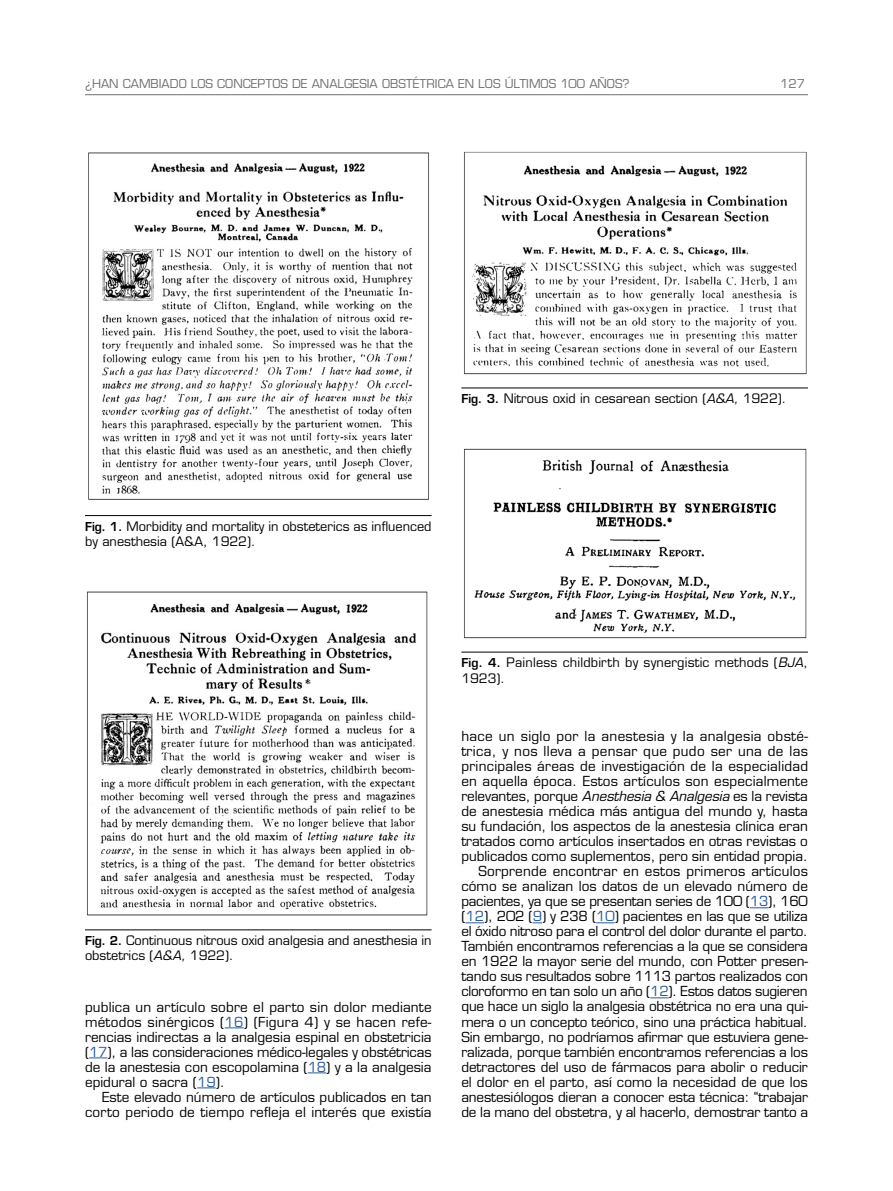
<style>
.page{position:relative;width:893px;height:1191px;background:#fff}
.page>*{position:absolute;margin:0;border:0;box-sizing:border-box;transform-origin:0 0}
.t1{font:13.5px/15px "Eurostile LT Std";letter-spacing:-.005em;color:#000;text-align:justify}
.t2{font:13.5px/15px "Eurostile LT Std";letter-spacing:.015em;color:#000;text-align:right}
.t3{font:12.75px/15.3px "Eurostile LT Std";color:#000}
.t4{font:12px "Eurostile LT Std";color:#706f6f}
.s1{font-weight:600;font-size:12px}
.s2{font-style:italic}
.s3{color:#275b9b}
</style>
<div class="page">
<hr style="left:85px;top:94px;width:723px;height:1px;background:#706f6f">
<img style="left:88px;top:152px;width:341px;height:348px">
<hr style="left:85px;top:515px;width:347px;height:1px;background:#000">
<img style="left:87px;top:591px;width:341px;height:325px">
<hr style="left:85px;top:929px;width:347px;height:1px;background:#000">
<img style="left:464px;top:151px;width:343px;height:224px">
<hr style="left:461px;top:387px;width:347px;height:1px;background:#000">
<img style="left:464px;top:448px;width:343px;height:191px">
<hr style="left:461px;top:651px;width:347px;height:1px;background:#000">
<svg style="left:225px;top:1027px;width:19px;height:1px"></svg>
<svg style="left:89px;top:1057px;width:18px;height:1px"></svg>
<svg style="left:308px;top:1072px;width:18px;height:1px"></svg>
<svg style="left:197px;top:1087px;width:19px;height:1px"></svg>
<svg style="left:750px;top:907px;width:18px;height:1px"></svg>
<svg style="left:465px;top:922px;width:19px;height:1px"></svg>
<svg style="left:596px;top:922px;width:19px;height:1px"></svg>
<svg style="left:650px;top:997px;width:19px;height:1px"></svg>
<p class="t4" style="left:85px;top:76px;width:546px">¿HAN CAMBIADO LOS CONCEPTOS DE ANALGESIA OBSTÉTRICA EN LOS ÚLTIMOS 100 AÑOS?</p>
<p class="t4" style="left:780px;top:76px;width:26px">127</p>
<p class="t3" style="left:461px;top:391px;width:326px"><span class="s1">Fig. 3.</span> Nitrous oxid in cesarean section (<span class="s2">A&amp;A,</span> 1922).</p>
<p class="t3" style="left:85px;top:518px;width:348px"><span class="s1">Fig. 1.</span> Morbidity and mortality in obsteterics as influenced by anesthesia (A&amp;A, 1922).</p>
<p class="t3" style="left:85px;top:933px;width:348px"><span class="s1">Fig. 2.</span> Continuous nitrous oxid analgesia and anesthesia in obstetrics (<span class="s2">A&amp;A,</span> 1922).</p>
<p class="t1" style="left:85px;top:999px;width:348px">publica un artículo sobre el parto sin dolor mediante métodos sinérgicos (<span class="s3">16</span>) (Figura 4) y se hacen refe&shy;rencias indirectas a la analgesia espinal en obstetricia (<span class="s3">17</span>), a las consideraciones médico-legales y obstétricas de la anestesia con escopolamina (<span class="s3">18</span>) y a la analgesia epidural o sacra (<span class="s3">19</span>).</p>
<p class="t2" style="left:85px;top:1089px;width:348px">Este elevado número de artículos publicados en tan corto periodo de tiempo refleja el interés que existía</p>
<p class="t3" style="left:461px;top:655px;width:348px"><span class="s1">Fig. 4.</span> Painless childbirth by synergistic methods (<span class="s2">BJA</span>,<br>1923).</p>
<p class="t1" style="left:461px;top:729px;width:348px;text-align:right">hace un siglo por la anestesia y la analgesia obsté&shy;trica, y nos lleva a pensar que pudo ser una de las principales áreas de investigación de la especialidad en aquella época. Estos artículos son especialmente relevantes, porque <span class="s2">Anesthesia &amp; Analgesia</span> es la revista de anestesia médica más antigua del mundo y, hasta su fundación, los aspectos de la anestesia clínica eran tratados como artículos insertados en otras revistas o publicados como suplementos, pero sin entidad propia.<br>Sorprende encontrar en estos primeros artículos cómo se analizan los datos de un elevado número de pacientes, ya que se presentan series de 100 (<span class="s3">13</span>), 160 (<span class="s3">12</span>), 202 (<span class="s3">9</span>) y 238 (<span class="s3">10</span>) pacientes en las que se utiliza el óxido nitroso para el control del dolor durante el parto.<br>También encontramos referencias a la que se considera en 1922 la mayor serie del mundo, con Potter presen&shy;tando sus resultados sobre 1113 partos realizados con cloroformo en tan solo un año (<span class="s3">12</span>). Estos datos sugieren que hace un siglo la analgesia obstétrica no era una qui&shy;mera o un concepto teórico, sino una práctica habitual.<br>Sin embargo, no podríamos afirmar que estuviera gene&shy;ralizada, porque también encontramos referencias a los detractores del uso de fármacos para abolir o reducir el dolor en el parto, así como la necesidad de que los anestesiólogos dieran a conocer esta técnica: “trabajar de la mano del obstetra, y al hacerlo, demostrar tanto a</p>
</div>
